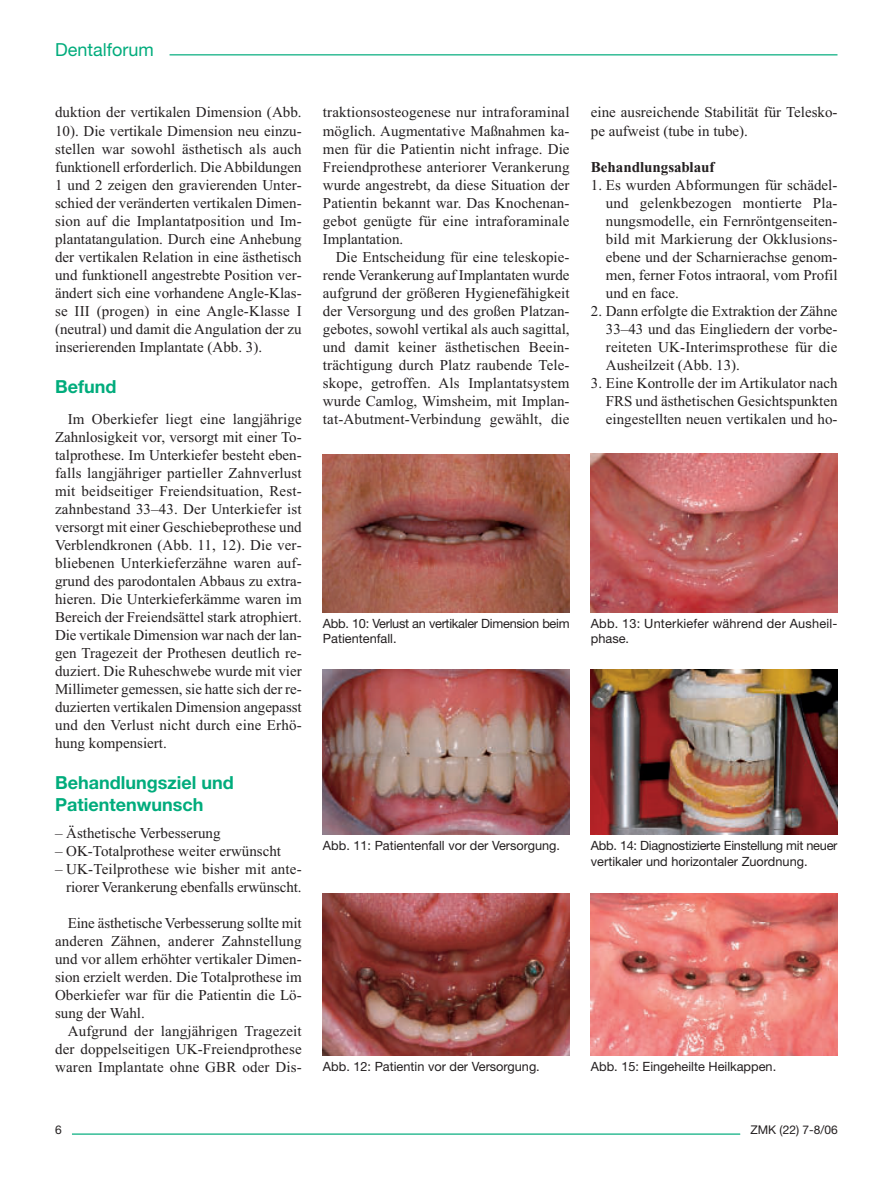
<style>
.page{position:relative;width:893px;height:1191px;background:#fff}
.page>*{position:absolute;margin:0;border:0;box-sizing:border-box;transform-origin:0 0}
.t1{font:700 18px/21.6px "Helvetica Neue";color:#00ac7c}
.t2{font:18px "Helvetica Neue";color:#00ac7c}
.t3{font:15px/18px "Times";color:#231f20;text-align:justify}
.t4{font:700 15px "Times";color:#231f20}
.t5{font:12.75px/15.3px "Helvetica Neue";color:#231f20}
.t6{font:12.75px/15.3px "Helvetica Neue";letter-spacing:-.02em;color:#231f20}
.t7{font:12px "Helvetica Neue";color:#231f20}
.s1{color:#fff}
</style>
<div class="page">
<hr style="left:170px;top:54px;width:667px;height:1px;background:#00ac7c">
<hr style="left:55px;top:1133px;width:782px;height:1px;background:#00ac7c">
<hr style="left:740px;top:1132px;width:98px;height:3px;background:#fff">
<hr style="left:55px;top:1132px;width:17px;height:3px;background:#fff">
<img style="left:323px;top:454px;width:247px;height:159px">
<img style="left:323px;top:670px;width:247px;height:164px">
<img style="left:323px;top:893px;width:247px;height:162px">
<img style="left:591px;top:454px;width:246px;height:158px">
<img style="left:591px;top:670px;width:246px;height:164px">
<img style="left:591px;top:893px;width:246px;height:162px">
<p class="t2" style="left:55px;top:43px;width:100px">Dentalforum</p>
<p class="t3" style="left:55px;top:105px;width:248px">duktion der vertikalen Dimension (Abb.<br>10). Die vertikale Dimension neu einzu&shy;stellen war sowohl ästhetisch als auch funktionell erforderlich. Die Abbildungen 1 und 2 zeigen den gravierenden Unter&shy;schied der veränderten vertikalen Dimen&shy;sion auf die Implantatposition und Im&shy;plantatangulation. Durch eine Anhebung der vertikalen Relation in eine ästhetisch und funktionell angestrebte Position ver&shy;ändert sich eine vorhandene Angle-Klas&shy;se III (progen) in eine Angle-Klasse I (neutral) und damit die Angulation der zu inserierenden Implantate (Abb. 3).</p>
<p class="t1" style="left:55px;top:377px;width:63px">Befund</p>
<p class="t3" style="left:55px;top:411px;width:248px;text-indent:13px">Im Oberkiefer liegt eine langjährige Zahnlosigkeit vor, versorgt mit einer To&shy;talprothese. Im Unterkiefer besteht eben&shy;falls langjähriger partieller Zahnverlust mit beidseitiger Freiendsituation, Rest&shy;zahnbestand 33–43. Der Unterkiefer ist versorgt mit einer Geschiebeprothese und Verblendkronen (Abb. 11, 12). Die ver&shy;bliebenen Unterkieferzähne waren auf&shy;grund des parodontalen Abbaus zu extra&shy;hieren. Die Unterkieferkämme waren im Bereich der Freiendsättel stark atrophiert.<br>Die vertikale Dimension war nach der lan&shy;gen Tragezeit der Prothesen deutlich re&shy;duziert. Die Ruheschwebe wurde mit vier Millimeter gemessen, sie hatte sich der re&shy;duzierten vertikalen Dimension angepasst und den Verlust nicht durch eine Erhö&shy;hung kompensiert.</p>
<p class="t1" style="left:55px;top:773px;width:180px">Behandlungsziel und<br>Patientenwunsch</p>
<p class="t3" style="left:55px;top:825px;width:167px">– Ästhetische Verbesserung</p>
<p class="t3" style="left:55px;top:843px;width:227px">– OK-Totalprothese weiter erwünscht</p>
<p class="t3" style="left:55px;top:861px;width:248px;text-align:right">– UK-Teilprothese wie bisher mit ante&shy;riorer Verankerung ebenfalls erwünscht.</p>
<p class="t3" style="left:55px;top:915px;width:248px;text-indent:13px">Eine ästhetische Verbesserung sollte mit anderen Zähnen, anderer Zahnstellung und vor allem erhöhter vertikaler Dimen&shy;sion erzielt werden. Die Totalprothese im Oberkiefer war für die Patientin die Lö&shy;sung der Wahl.</p>
<p class="t3" style="left:55px;top:1023px;width:248px;text-indent:13px">Aufgrund der langjährigen Tragezeit der doppelseitigen UK-Freiendprothese waren Implantate ohne GBR oder Dis-</p>
<p class="t3" style="left:323px;top:105px;width:248px">traktionsosteogenese nur intraforaminal möglich. Augmentative Maßnahmen ka&shy;men für die Patientin nicht infrage. Die Freiendprothese anteriorer Verankerung wurde angestrebt, da diese Situation der Patientin bekannt war. Das Knochenan&shy;gebot genügte für eine intraforaminale Implantation.</p>
<p class="t3" style="left:323px;top:249px;width:248px;text-indent:13px">Die Entscheidung für eine teleskopie&shy;rende Verankerung auf Implantaten wurde aufgrund der größeren Hygienefähigkeit der Versorgung und des großen Platzan&shy;gebotes, sowohl vertikal als auch sagittal, und damit keiner ästhetischen Beein&shy;trächtigung durch Platz raubende Tele&shy;skope, getroffen. Als Implantatsystem wurde Camlog, Wimsheim, mit Implan&shy;tat-Abutment-Verbindung gewählt, die</p>
<p class="t3" style="left:591px;top:105px;width:248px">eine ausreichende Stabilität für Telesko&shy;pe aufweist (tube in tube).</p>
<p class="t4" style="left:591px;top:161px;width:125px">Behandlungsablauf</p>
<p class="t3" style="left:606px;top:177px;width:233px;text-indent:-15px">1. Es wurden Abformungen für schädel&shy;und gelenkbezogen montierte Pla&shy;nungsmodelle, ein Fernröntgenseiten&shy;bild mit Markierung der Okklusions&shy;ebene und der Scharnierachse genom&shy;men, ferner Fotos intraoral, vom Profil und en face.</p>
<p class="t3" style="left:606px;top:303px;width:233px;text-indent:-15px">2. Dann erfolgte die Extraktion der Zähne 33–43 und das Eingliedern der vorbe&shy;reiteten UK-Interimsprothese für die Ausheilzeit (Abb. 13).</p>
<p class="t3" style="left:606px;top:375px;width:233px;text-indent:-15px">3. Eine Kontrolle der im Artikulator nach FRS und ästhetischen Gesichtspunkten eingestellten neuen vertikalen und ho-</p>
<p class="t6" style="left:323px;top:617px;width:248px">Abb. 10: Verlust an vertikaler Dimension beim<br>Patientenfall.</p>
<p class="t5" style="left:591px;top:617px;width:248px">Abb. 13: Unterkiefer während der Ausheil&shy;phase.</p>
<p class="t5" style="left:323px;top:839px;width:239px">Abb. 11: Patientenfall vor der Versorgung.</p>
<p class="t6" style="left:591px;top:839px;width:248px">Abb. 14: Diagnostizierte Einstellung mit neuer vertikaler und horizontaler Zuordnung.</p>
<p class="t5" style="left:323px;top:1060px;width:218px">Abb. 12: Patientin vor der Versorgung.</p>
<p class="t5" style="left:591px;top:1060px;width:187px">Abb. 15: Eingeheilte Heilkappen.</p>
<p class="t7" style="left:55px;top:1125px;width:18px">6<span class="s1">m</span></p>
<p class="t7" style="left:740px;top:1125px;width:99px"><span class="s1">m</span>ZMK (22) 7-8/06</p>
</div>
